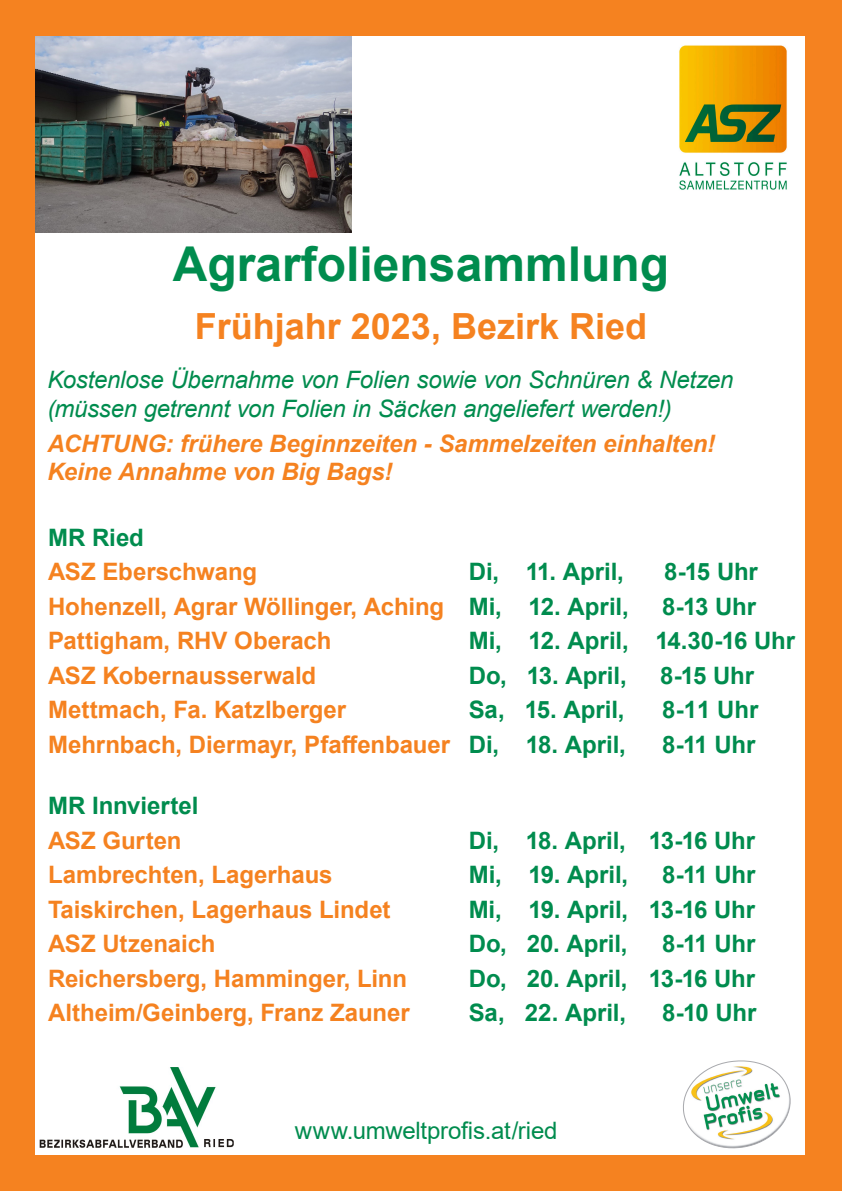
<style>
.page{position:relative;width:842px;height:1191px;background:#f58220}
.page>*{position:absolute;margin:0;border:0;box-sizing:border-box;transform-origin:0 0}
.t1{font:700 48px "Arial";color:#008c4e}
.t2{font:700 36px "Arial";color:#f58220}
.t3{font:700 24px "Arial";letter-spacing:-.005em;color:#f58220}
.t4{font:700 24px "Arial";letter-spacing:-.005em;color:#008c4e}
.t5{font:italic 24px/28.8px "Arial";letter-spacing:-.01em;color:#008c4e}
.t6{font:italic 700 24px/28.8px "Arial";letter-spacing:-.005em;color:#f58220}
.t7{font:24px "Arial";letter-spacing:-.01em;color:#008c4e}
.s1{color:#008c4e}
</style>
<div class="page">
<div style="left:35px;top:36px;width:770px;height:1119px;background:#fff"></div>
<img style="left:679px;top:45px;width:108px;height:145px">
<img style="left:40px;top:1067px;width:194px;height:81px">
<svg style="left:683px;top:1060px;width:108px;height:89px"></svg>
<img style="left:35px;top:36px;width:316px;height:197px">
<p class="t1" style="left:173px;top:230px;width:498px">Agrarfoliensammlung</p>
<p class="t2" style="left:195px;top:300px;width:454px">Frühjahr 2023, Bezirk Ried</p>
<p class="t5" style="left:47px;top:366px;width:688px">Kostenlose Übernahme von Folien sowie von Schnüren &amp; Netzen (müssen getrennt von Folien in Säcken angeliefert werden!)</p>
<p class="t6" style="left:47px;top:429px;width:669px">ACHTUNG: frühere Beginnzeiten - Sammelzeiten einhalten!<br>Keine Annahme von Big Bags!</p>
<p class="t4" style="left:48px;top:520px;width:97px">MR Ried</p>
<p class="t3" style="left:48px;top:555px;width:211px">ASZ Eberschwang</p>
<p class="t4" style="left:469px;top:555px;width:157px">Di, 11. April,</p>
<p class="t4" style="left:664px;top:555px;width:95px">8-15 Uhr</p>
<p class="t3" style="left:48px;top:589px;width:582px">Hohenzell, Agrar Wöllinger, Aching <span class="s1">Mi, 12. April,</span></p>
<p class="t4" style="left:662px;top:589px;width:95px">8-13 Uhr</p>
<p class="t3" style="left:48px;top:623px;width:285px">Pattigham, RHV Oberach</p>
<p class="t4" style="left:469px;top:623px;width:328px">Mi, 12. April, 14.30-16 Uhr</p>
<p class="t3" style="left:48px;top:658px;width:270px">ASZ Kobernausserwald</p>
<p class="t4" style="left:469px;top:658px;width:159px">Do, 13. April,</p>
<p class="t4" style="left:660px;top:658px;width:95px">8-15 Uhr</p>
<p class="t3" style="left:48px;top:692px;width:300px">Mettmach, Fa. Katzlberger</p>
<p class="t4" style="left:469px;top:692px;width:157px">Sa, 15. April,</p>
<p class="t4" style="left:662px;top:692px;width:98px">8-11 Uhr</p>
<p class="t3" style="left:48px;top:727px;width:579px">Mehrnbach, Diermayr, Pfaffenbauer <span class="s1">Di, 18. April,</span></p>
<p class="t4" style="left:662px;top:727px;width:95px">8-11 Uhr</p>
<p class="t4" style="left:48px;top:788px;width:152px">MR Innviertel</p>
<p class="t3" style="left:48px;top:823px;width:135px">ASZ Gurten</p>
<p class="t4" style="left:469px;top:823px;width:288px">Di, 18. April, 13-16 Uhr</p>
<p class="t3" style="left:48px;top:857px;width:286px">Lambrechten, Lagerhaus</p>
<p class="t4" style="left:469px;top:857px;width:161px">Mi, 19. April,</p>
<p class="t4" style="left:662px;top:857px;width:95px">8-11 Uhr</p>
<p class="t3" style="left:48px;top:892px;width:344px">Taiskirchen, Lagerhaus Lindet</p>
<p class="t4" style="left:469px;top:892px;width:288px">Mi, 19. April, 13-16 Uhr</p>
<p class="t3" style="left:48px;top:926px;width:169px">ASZ Utzenaich</p>
<p class="t4" style="left:469px;top:926px;width:160px">Do, 20. April,</p>
<p class="t4" style="left:662px;top:926px;width:95px">8-11 Uhr</p>
<p class="t3" style="left:48px;top:961px;width:361px">Reichersberg, Hamminger, Linn</p>
<p class="t4" style="left:469px;top:961px;width:288px">Do, 20. April, 13-16 Uhr</p>
<p class="t3" style="left:48px;top:995px;width:363px">Altheim/Geinberg, Franz Zauner</p>
<p class="t4" style="left:469px;top:995px;width:159px">Sa, 22. April,</p>
<p class="t4" style="left:662px;top:995px;width:96px">8-10 Uhr</p>
<p class="t7" style="left:295px;top:1114px;width:264px">www.umweltprofis.at/ried</p>
</div>
